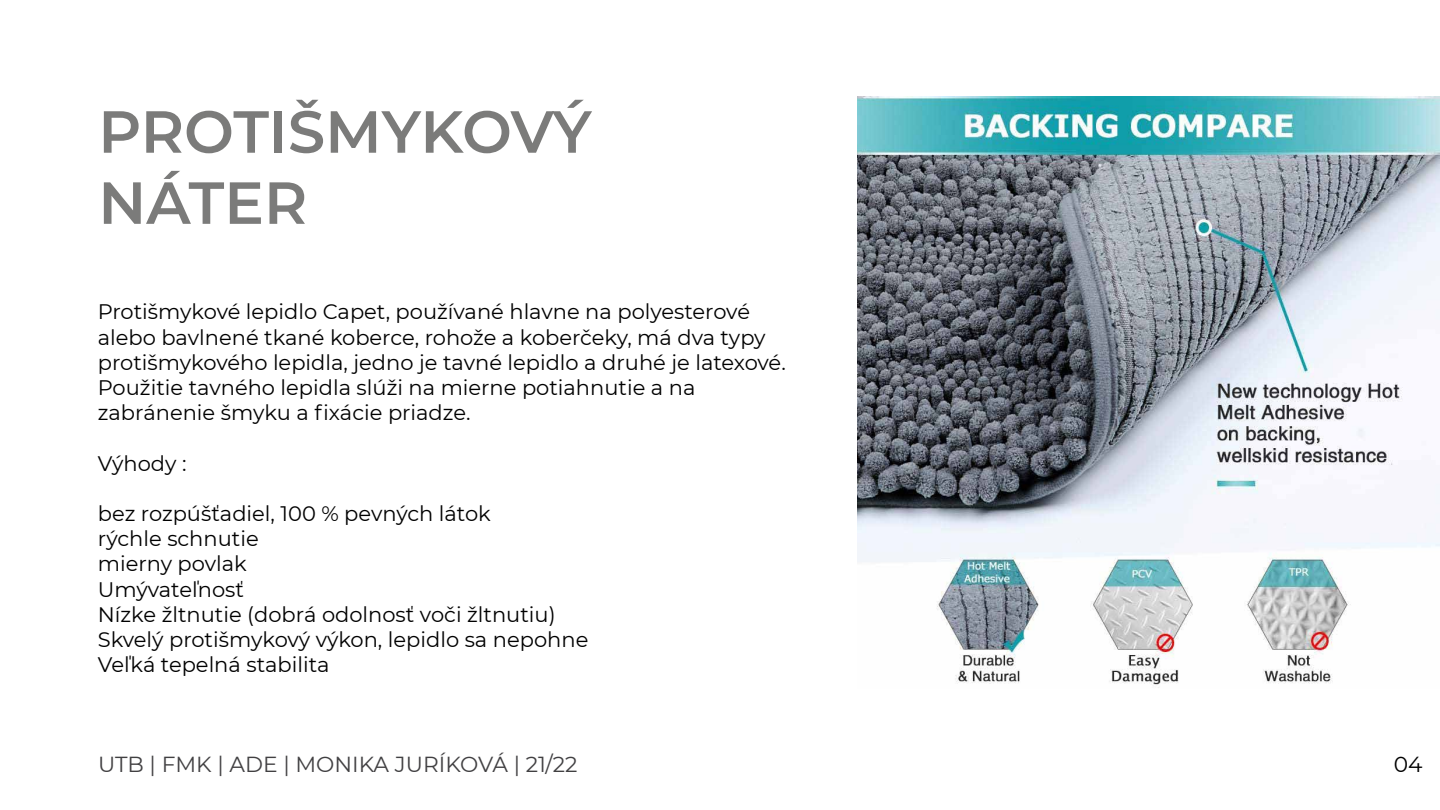
<style>
.page{position:relative;width:1440px;height:810px;background:#fff}
.page>*{position:absolute;margin:0;border:0;box-sizing:border-box;transform-origin:0 0}
.t1{font:600 59.25px/71.1px "Montserrat";color:#7b7b7a}
.t2{font:21.75px "Montserrat";color:#414042}
.t3{font:21.75px "Montserrat";color:#000}
.t4{font:21px/25.2px "Montserrat";color:#000}
</style>
<div class="page">
<img style="left:857px;top:97px;width:583px;height:591px">
<h1 class="t1" style="left:98px;top:94px;width:495px">PROTIŠMYKOVÝ<br>NÁTER</h1>
<p class="t4" style="left:98px;top:299px;width:689px">Protišmykové lepidlo Capet, používané hlavne na polyesterové alebo bavlnené tkané koberce, rohože a koberčeky, má dva typy protišmykového lepidla, jedno je tavné lepidlo a druhé je latexové.<br>Použitie tavného lepidla slúži na mierne potiahnutie a na zabránenie šmyku a fixácie priadze.</p>
<p class="t4" style="left:98px;top:450px;width:90px">Výhody :</p>
<p class="t4" style="left:98px;top:500px;width:492px">bez rozpúšťadiel, 100 % pevných látok<br>rýchle schnutie<br>mierny povlak<br>Umývateľnosť<br>Nízke žltnutie (dobrá odolnosť voči žltnutiu)<br>Skvelý protišmykový výkon, lepidlo sa nepohne<br>Veľká tepelná stabilita</p>
<p class="t2" style="left:98px;top:749px;width:481px">UTB | FMK | ADE | MONIKA JURÍKOVÁ | 21/22</p>
<p class="t3" style="left:1394px;top:749px;width:30px">04</p>
</div>
